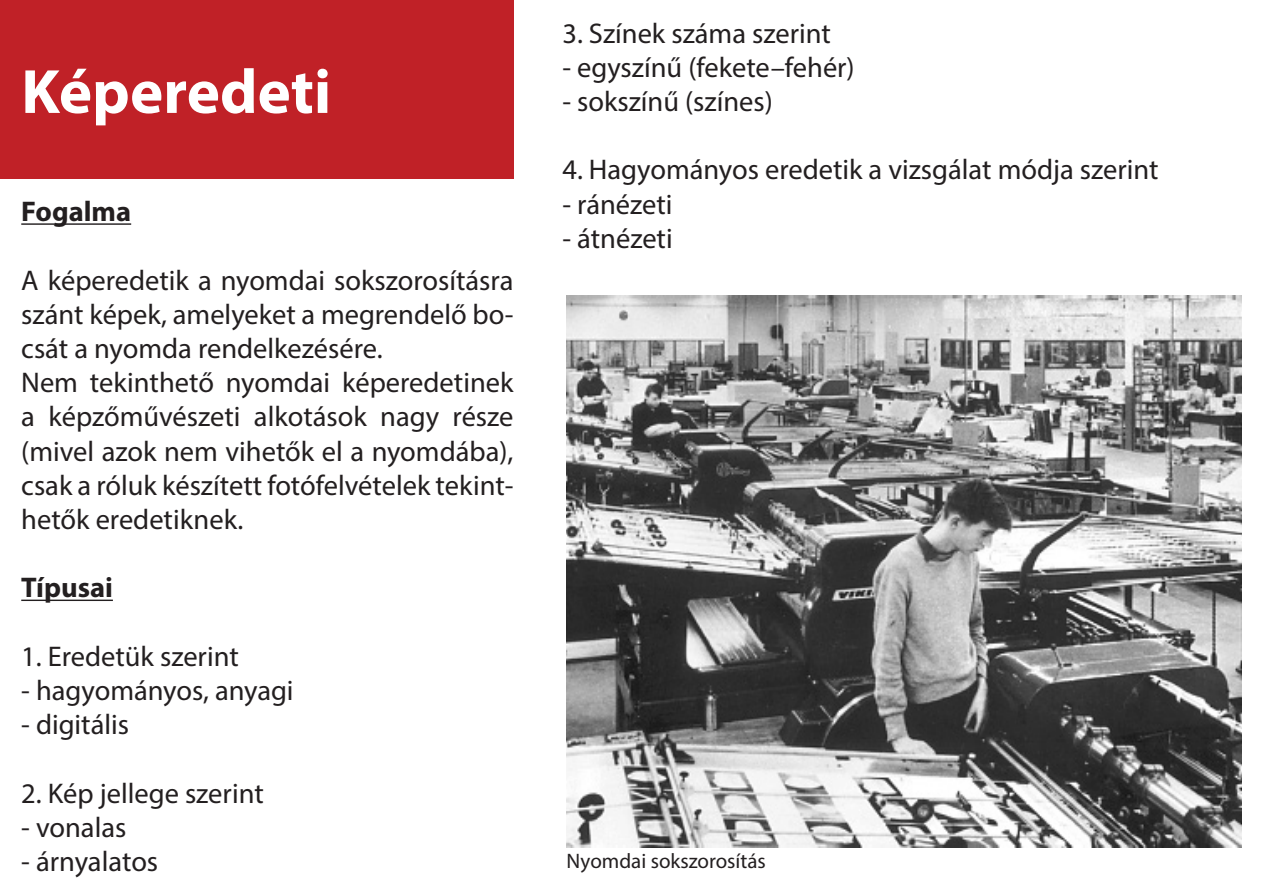
<style>
.page{position:relative;width:1263px;height:893px;background:#fff}
.page>*{position:absolute;margin:0;border:0;box-sizing:border-box;transform-origin:0 0}
.alcim{font:700 63px "Myriad Pro";color:#fff}
.kenyér{font:28.5px/34.2px "Myriad Pro";color:#231f20;text-align:justify}
.kenyér-2{font:700 28.5px "Myriad Pro";color:#231f20}
.t1{font:21px "Myriad Pro";color:#231f20}
</style>
<div class="page">
<div style="left:0;top:0;width:513px;height:179px;background:#c02127"></div>
<hr style="left:21px;top:223px;width:110px;height:2px;background:#231f20">
<hr style="left:21px;top:600px;width:92px;height:1px;background:#231f20">
<img style="left:567px;top:296px;width:675px;height:552px">
<p class="alcim" style="left:21px;top:51px;width:311px">Képeredeti</p>
<p class="kenyér-2" style="left:21px;top:193px;width:111px">Fogalma</p>
<p class="kenyér" style="left:21px;top:263px;width:494px">A képeredetik a nyomdai sokszorosításra szánt képek, amelyeket a megrendelő bo&shy;csát a nyomda rendelkezésére.</p>
<p class="kenyér" style="left:21px;top:365px;width:494px">Nem tekinthető nyomdai képeredetinek a képzőművészeti alkotások nagy része (mivel azok nem vihetők el a nyomdába), csak a róluk készített fotófelvételek tekint&shy;hetők eredetiknek.</p>
<p class="kenyér-2" style="left:21px;top:569px;width:93px">Típusai</p>
<p class="kenyér" style="left:21px;top:639px;width:219px">1. Eredetük szerint</p>
<p class="kenyér" style="left:21px;top:673px;width:274px">- hagyományos, anyagi</p>
<p class="kenyér" style="left:21px;top:707px;width:109px">- digitális</p>
<p class="kenyér" style="left:21px;top:776px;width:244px">2. Kép jellege szerint</p>
<p class="kenyér" style="left:21px;top:810px;width:107px">- vonalas</p>
<p class="kenyér" style="left:21px;top:844px;width:138px">- árnyalatos</p>
<p class="kenyér" style="left:562px;top:16px;width:270px">3. Színek száma szerint</p>
<p class="kenyér" style="left:562px;top:50px;width:294px">- egyszínű (fekete–fehér)</p>
<p class="kenyér" style="left:562px;top:84px;width:212px">- sokszínű (színes)</p>
<p class="kenyér" style="left:562px;top:152px;width:598px">4. Hagyományos eredetik a vizsgálat módja szerint</p>
<p class="kenyér" style="left:562px;top:187px;width:112px">- ránézeti</p>
<p class="kenyér" style="left:562px;top:221px;width:112px">- átnézeti</p>
<p class="t1" style="left:567px;top:848px;width:201px">Nyomdai sokszorosítás</p>
</div>
